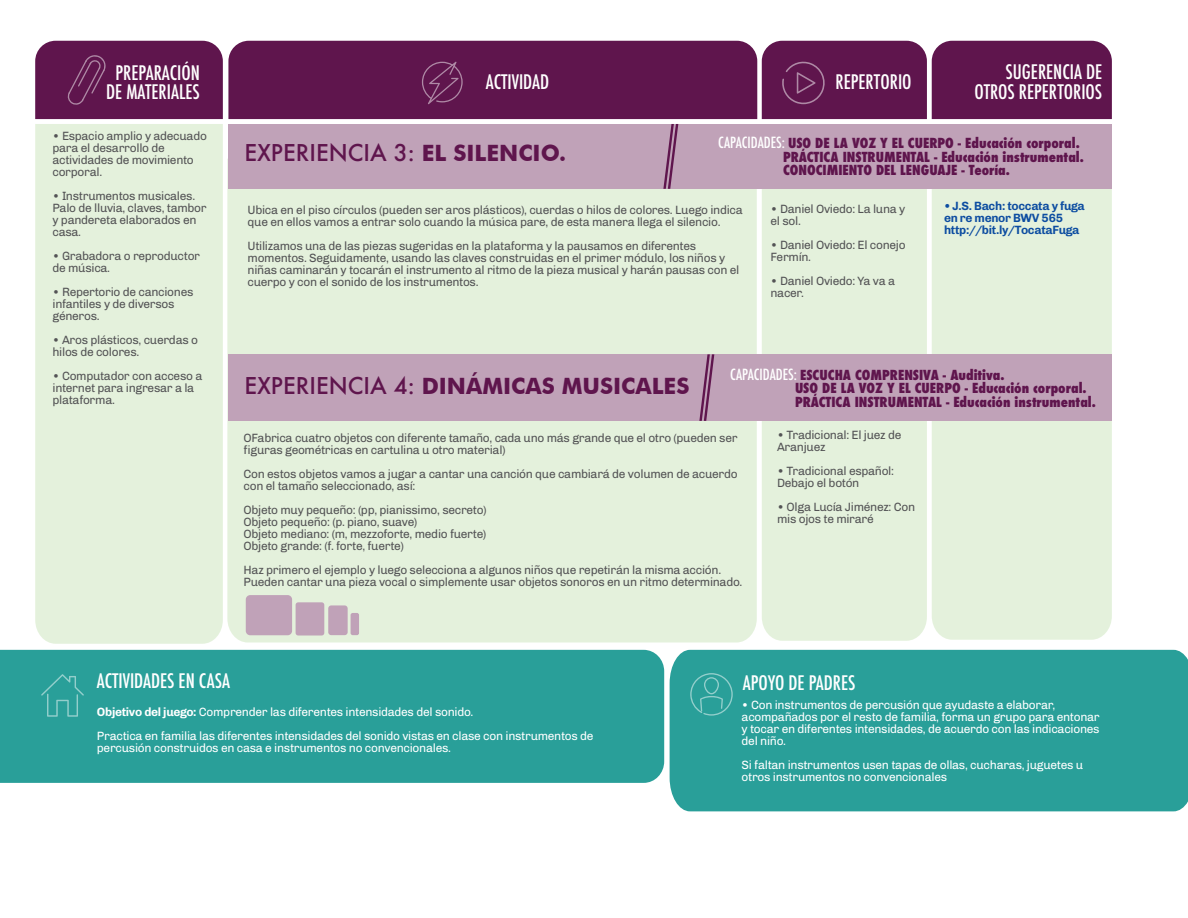
<style>
.page{position:relative;width:1188px;height:918px;background:#fff}
.page>*{position:absolute;margin:0;border:0;box-sizing:border-box;transform-origin:0 0}
.t1{font:700 22.5px "Futura BT";color:#5f154d}
.t2{font:500 22.5px "Futura";color:#5f154d}
.t3{font:500 condensed 19.5px/19.5px "Futura";color:#fff;text-align:center}
.t4{font:800 condensed 13.5px/13.5px "Futura";color:#5f154d}
.t5{font:12px/12px "Chivo";letter-spacing:-.025em;color:#535355}
.t6{font:12px/12px "Chivo";letter-spacing:-.025em;color:#fff}
.t7{font:700 12px/12px "Chivo";letter-spacing:-.025em;color:#0d4da1}
.s1{font-family:"Futura BT";font-weight:700}
.s2{font-weight:500;font-size:15px;color:#fff}
.s3{font-family:"Futura";font-weight:500}
.s4{font-weight:700}
</style>
<div class="page">
<div style="left:227px;top:189px;width:530px;height:454px;background:#e4f1dc"></div>
<div style="left:35px;top:189px;width:188px;height:455px;background:#e4f1dc"></div>
<div style="left:762px;top:189px;width:165px;height:452px;background:#e4f1dc"></div>
<div style="left:932px;top:189px;width:180px;height:451px;background:#e4f1dc"></div>
<div style="left:0;top:650px;width:664px;height:133px;background:#299f99"></div>
<div style="left:670px;top:650px;width:518px;height:161px;background:#299f99"></div>
<svg style="left:41px;top:674px;width:43px;height:43px;background:#37a59f"></svg>
<svg style="left:690px;top:673px;width:43px;height:43px;background:#39a6a0"></svg>
<svg style="left:35px;top:41px;width:1077px;height:148px;background:#936487"></svg>
<div style="left:228px;top:354px;width:884px;height:67px;background:#c0a2b8"></div>
<svg style="left:699px;top:354px;width:15px;height:67px"></svg>
<div style="left:246px;top:595px;width:46px;height:40px;background:#c0a2b8;border-radius:4px"></div>
<div style="left:296px;top:602px;width:28px;height:34px;background:#c0a2b8;border-radius:3px"></div>
<div style="left:328px;top:605px;width:20px;height:30px;background:#c0a2b8;border-radius:3px"></div>
<div style="left:351px;top:613px;width:8px;height:22px;background:#c0a2b8;border-radius:2px"></div>
<h2 class="t3" style="left:106px;top:63px;width:95px">PREPARACIÓN<br>DE MATERIALES</h2>
<p class="t5" style="left:53px;top:130px;width:156px">• Espacio amplio y adecuado para el desarrollo de actividades de movimiento corporal.</p>
<p class="t5" style="left:53px;top:190px;width:156px">• Instrumentos musicales.<br>Palo de lluvia, claves, tambor y pandereta elaborados en casa.</p>
<p class="t5" style="left:53px;top:250px;width:149px">• Grabadora o reproductor de música.</p>
<p class="t5" style="left:53px;top:286px;width:142px">• Repertorio de canciones infantiles y de diversos géneros.</p>
<p class="t5" style="left:53px;top:334px;width:147px">• Aros plásticos, cuerdas o hilos de colores.</p>
<p class="t5" style="left:53px;top:370px;width:151px">• Computador con acceso a internet para ingresar a la plataforma.</p>
<h2 class="t3" style="left:486px;top:72px;width:65px">ACTIVIDAD</h2>
<h2 class="t3" style="left:835px;top:72px;width:78px">REPERTORIO</h2>
<h2 class="t3" style="left:974px;top:62px;width:129px;text-align:right">SUGERENCIA DE<br>OTROS REPERTORIOS</h2>
<h1 class="t2" style="left:244px;top:137px;width:323px">EXPERIENCIA 3: <span class="s1">EL SILENCIO.</span></h1>
<p class="t4" style="left:783px;top:136px;width:302px;text-indent:-65px"><span class="s2">CAPACIDADES:</span> USO DE LA VOZ Y EL CUERPO - Educación corporal.<br>PRÁCTICA INSTRUMENTAL - Educación instrumental.<br>CONOCIMIENTO DEL LENGUAJE - Teoría.</p>
<p class="t5" style="left:248px;top:204px;width:497px">Ubica en el piso círculos (pueden ser aros plásticos), cuerdas o hilos de colores. Luego indica que en ellos vamos a entrar solo cuando la música pare, de esta manera llega el silencio.</p>
<p class="t5" style="left:248px;top:240px;width:493px">Utilizamos una de las piezas sugeridas en la plataforma y la pausamos en diferentes momentos. Seguidamente, usando las claves construidas en el primer módulo, los niños y niñas caminarán y tocarán el instrumento al ritmo de la pieza musical y harán pausas con el cuerpo y con el sonido de los instrumentos.</p>
<p class="t5" style="left:770px;top:203px;width:136px">• Daniel Oviedo: La luna y el sol.</p>
<p class="t5" style="left:770px;top:239px;width:137px">• Daniel Oviedo: El conejo<br>Fermín.</p>
<p class="t5" style="left:770px;top:275px;width:126px">• Daniel Oviedo: Ya va a nacer.</p>
<p class="t7" style="left:944px;top:200px;width:142px">• J.S. Bach: toccata y fuga en re menor BWV 565 http://bit.ly/TocataFuga</p>
<h1 class="t1" style="left:244px;top:373px;width:447px"><span class="s3">EXPERIENCIA 4:</span> DINÁMICAS MUSICALES</h1>
<p class="t4" style="left:795px;top:368px;width:302px;text-indent:-65px"><span class="s2">CAPACIDADES:</span> ESCUCHA COMPRENSIVA - Auditiva.<br>USO DE LA VOZ Y EL CUERPO - Educación corporal.<br>PRÁCTICA INSTRUMENTAL - Educación instrumental.</p>
<p class="t5" style="left:244px;top:432px;width:496px">OFabrica cuatro objetos con diferente tamaño, cada uno más grande que el otro (pueden ser figuras geométricas en cartulina u otro material)</p>
<p class="t5" style="left:244px;top:468px;width:496px">Con estos objetos vamos a jugar a cantar una canción que cambiará de volumen de acuerdo con el tamaño seleccionado, así:</p>
<p class="t5" style="left:244px;top:504px;width:244px">Objeto muy pequeño: (pp, pianissimo, secreto)<br>Objeto pequeño: (p. piano, suave)<br>Objeto mediano: (m, mezzoforte, medio fuerte)<br>Objeto grande: (f. forte, fuerte)</p>
<p class="t5" style="left:244px;top:564px;width:500px">Haz primero el ejemplo y luego selecciona a algunos niños que repetirán la misma acción.<br>Pueden cantar una pieza vocal o simplemente usar objetos sonoros en un ritmo determinado.</p>
<p class="t5" style="left:777px;top:429px;width:126px">• Tradicional: El juez de<br>Aranjuez</p>
<p class="t5" style="left:777px;top:465px;width:118px">• Tradicional español:<br>Debajo el botón</p>
<p class="t5" style="left:777px;top:501px;width:140px">• Olga Lucía Jiménez: Con mis ojos te miraré</p>
<h2 class="t3" style="left:97px;top:672px;width:135px">ACTIVIDADES EN CASA</h2>
<h2 class="t3" style="left:743px;top:673px;width:114px">APOYO DE PADRES</h2>
<p class="t6" style="left:97px;top:700px;width:498px;line-height:24px"><span class="s4">Objetivo del juego:</span> Comprender las diferentes intensidades del sonido.<br>Practica en familia las diferentes intensidades del sonido vistas en clase con instrumentos de</p>
<p class="t6" style="left:97px;top:742px;width:356px">percusión construidos en casa e instrumentos no convencionales.</p>
<p class="t6" style="left:742px;top:698px;width:360px">• Con instrumentos de percusión que ayudaste a elaborar, acompañados por el resto de familia, forma un grupo para entonar y tocar en diferentes intensidades, de acuerdo con las indicaciones del niño.</p>
<p class="t6" style="left:742px;top:758px;width:343px">Si faltan instrumentos usen tapas de ollas, cucharas, juguetes u otros instrumentos no convencionales</p>
</div>
